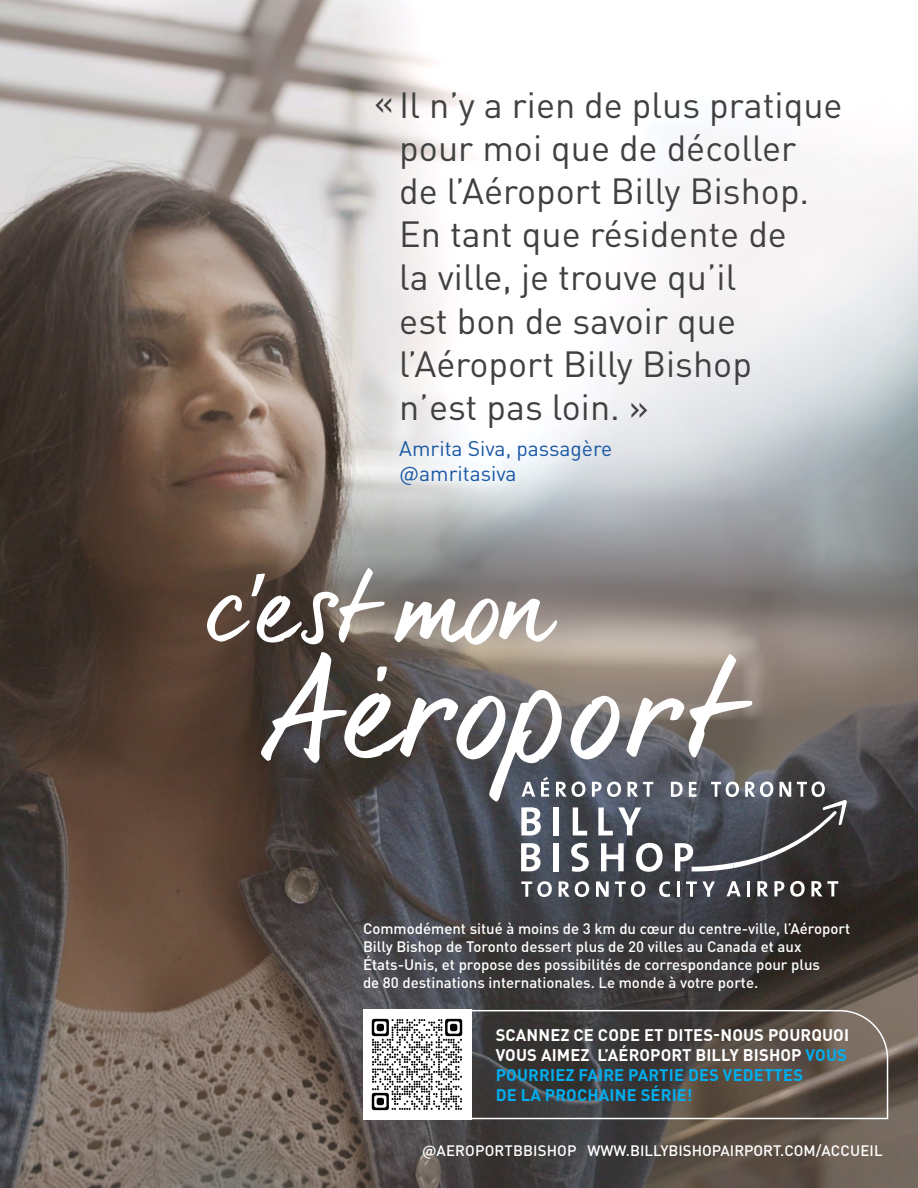
<style>
.page{position:relative;width:918px;height:1188px;background:#fff}
.page>*{position:absolute;margin:0;border:0;box-sizing:border-box;transform-origin:0 0}
.t1{font:36px/43.2px "DINOT";color:#404040}
.t2{font:21px/25.2px "DINOT";color:#1858a4}
.t3{font:700 16.5px/19.8px "DINOT";letter-spacing:.01em;color:#fff}
.t4{font:500 15px/18px "DINOT";color:#fff}
.s1{color:#00aeef}
</style>
<div class="page">
<img style="left:0;top:0;width:918px;height:1188px">
<svg style="left:368px;top:1009px;width:521px;height:111px;background:#514a46"></svg>
<img style="left:363px;top:1010px;width:108px;height:109px">
<svg style="left:207px;top:568px;width:178px;height:76px"></svg>
<svg style="left:394px;top:598px;width:163px;height:47px"></svg>
<svg style="left:521px;top:881px;width:31px;height:16px"></svg>
<svg style="left:559px;top:881px;width:30px;height:16px"></svg>
<svg style="left:596px;top:882px;width:13px;height:15px"></svg>
<svg style="left:615px;top:881px;width:30px;height:16px"></svg>
<svg style="left:659px;top:881px;width:11px;height:16px"></svg>
<hr style="left:677px;top:882px;width:3px;height:15px;background:#fff">
<svg style="left:686px;top:882px;width:29px;height:15px"></svg>
<svg style="left:727px;top:881px;width:14px;height:15px"></svg>
<hr style="left:747px;top:881px;width:3px;height:15px;background:#fff">
<svg style="left:757px;top:881px;width:11px;height:15px"></svg>
<svg style="left:774px;top:881px;width:10px;height:15px"></svg>
<svg style="left:790px;top:881px;width:15px;height:16px"></svg>
<svg style="left:811px;top:881px;width:27px;height:15px"></svg>
<svg style="left:261px;top:652px;width:586px;height:220px;background:#706d6d"></svg>
<p class="t1" style="left:374px;top:79px;width:21px">«</p>
<p class="t1" style="left:399px;top:82px;width:445px">Il n’y a rien de plus pratique pour moi que de décoller de l’Aéroport Billy Bishop.<br>En tant que résidente de<br>la ville, je trouve qu’il<br>est bon de savoir que l’Aéroport Billy Bishop<br>n’est pas loin. »</p>
<p class="t2" style="left:399px;top:435px;width:214px">Amrita Siva, passagère @amritasiva</p>
<p class="t4" style="left:363px;top:919px;width:489px">Commodément situé à moins de 3 km du cœur du centre-ville, l’Aéroport Billy Bishop de Toronto dessert plus de 20 villes au Canada et aux États-Unis, et propose des possibilités de correspondance pour plus<br>de 80 destinations internationales. Le monde à votre porte.</p>
<p class="t3" style="left:496px;top:1024px;width:355px">SCANNEZ CE CODE ET DITES-NOUS POURQUOI VOUS AIMEZ L’AÉROPORT BILLY BISHOP <span class="s1">VOUS POURRIEZ FAIRE PARTIE DES VEDETTES<br>DE LA PROCHAINE SÉRIE!</span></p>
<p class="t4" style="left:422px;top:1141px;width:462px">@AEROPORTBBISHOP WWW.BILLYBISHOPAIRPORT.COM/ACCUEIL</p>
</div>
